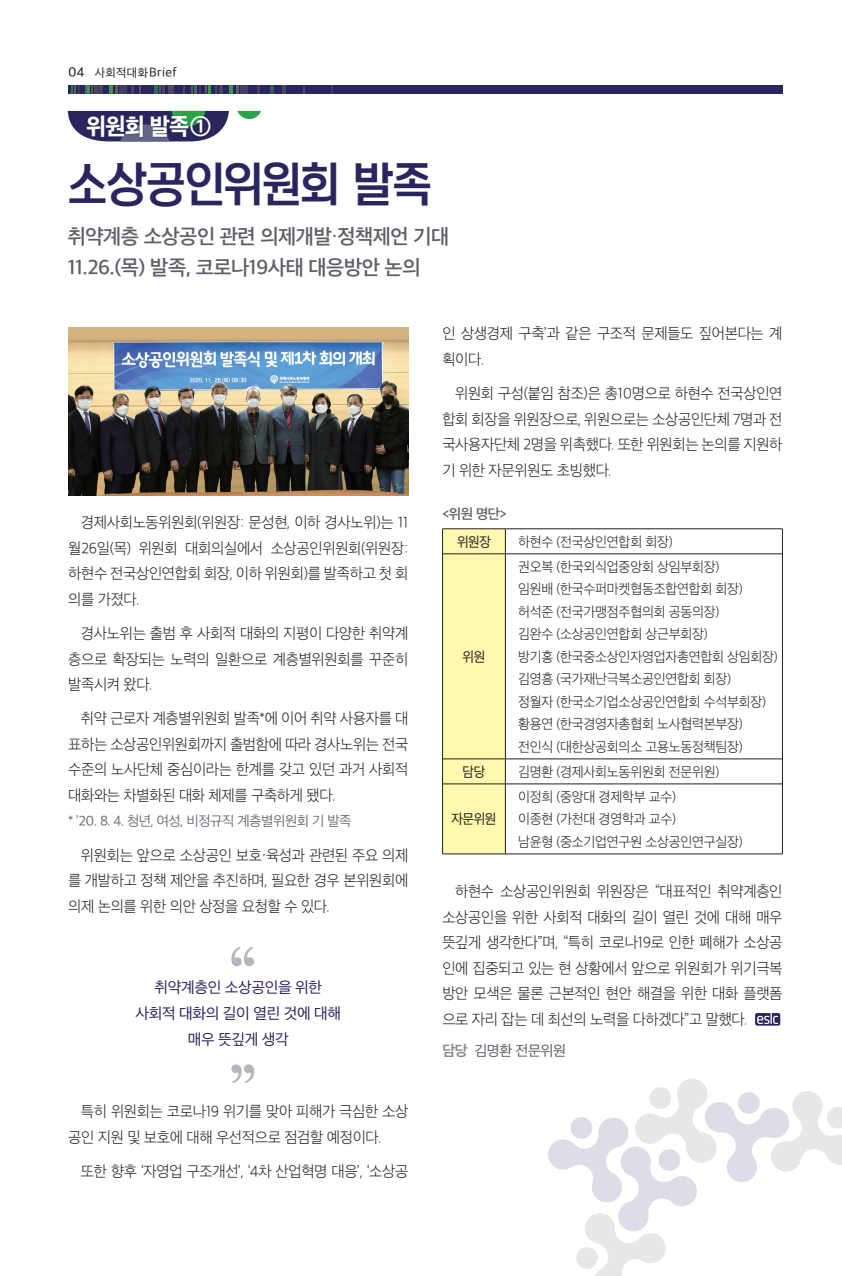
<style>
.page{position:relative;width:842px;height:1276px;background:#fff}
.page>*{position:absolute;margin:0;border:0;box-sizing:border-box;transform-origin:0 0}
.t1{font:48px "Yoon Meolijeongche 2 M";color:#29255e}
.t2{font:800 24px "Apple SD Gothic Neo";letter-spacing:-.03em;color:#fff}
.t3{font:600 21px "Apple SD Gothic Neo";letter-spacing:-.02em;color:#5f5f69}
.위원회활동_본문{font:200 15.75px/25.5px "Apple SD Gothic Neo";letter-spacing:-.02em;color:#231f20;text-align:justify}
.위원회동정_본문{font:15.75px "Apple SD Gothic Neo";letter-spacing:-.02em;color:#29255e}
.발족취지_본문{font:15px "Apple SD Gothic Neo";letter-spacing:-.03em;color:#5f5f69}
.위원회활동_본문-2{font:200 14.25px "Apple SD Gothic Neo";letter-spacing:-.02em;color:#231f20}
.위원회활동_본문-3{font:300 14.25px "Apple SD Gothic Neo";letter-spacing:-.03em;color:#5f5f69}
.위원회활동_본문-4{font:14.25px "Apple SD Gothic Neo";letter-spacing:-.03em;color:#231f20;scale:.94 1}
.본문고딕-강조{font:600 14.25px "Apple SD Gothic Neo";color:#5f5f69}
.t4{font:12px "Apple SD Gothic Neo";letter-spacing:.03em;color:#231f20}
.s1{font-weight:500;font-size:13.5px}
.s2{font-size:13.05px}
.s3{font-weight:400}
.s4{font-weight:700;color:#898a93}
</style>
<div class="page">
<div style="left:68px;top:85px;width:714px;height:9px;background:#29255e"></div>
<div style="left:119px;top:85px;width:8px;height:9px;background:#424063"></div>
<div style="left:240px;top:85px;width:8px;height:9px;background:#424063"></div>
<svg style="left:132px;top:85px;width:9px;height:9px"></svg>
<svg style="left:257px;top:85px;width:2px;height:9px"></svg>
<div style="left:97px;top:85px;width:6px;height:9px;background:#474564"></div>
<svg style="left:109px;top:85px;width:9px;height:9px"></svg>
<svg style="left:230px;top:85px;width:9px;height:9px"></svg>
<svg style="left:154px;top:85px;width:11px;height:9px"></svg>
<svg style="left:270px;top:85px;width:4px;height:9px"></svg>
<svg style="left:183px;top:85px;width:2px;height:9px"></svg>
<svg style="left:303px;top:85px;width:2px;height:9px"></svg>
<div style="left:168px;top:85px;width:5px;height:9px;background:#494764"></div>
<svg style="left:282px;top:85px;width:4px;height:9px"></svg>
<svg style="left:71px;top:85px;width:25px;height:9px"></svg>
<svg style="left:191px;top:85px;width:32px;height:9px"></svg>
<svg style="left:231px;top:947px;width:23px;height:19px"></svg>
<svg style="left:231px;top:1064px;width:23px;height:19px"></svg>
<hr style="left:442px;top:528px;width:63px;height:1px;background:#231f20">
<hr style="left:505px;top:528px;width:278px;height:1px;background:#231f20">
<hr style="left:505px;top:553px;width:277px;height:1px;background:#231f20">
<hr style="left:505px;top:758px;width:277px;height:1px;background:#231f20">
<hr style="left:505px;top:783px;width:277px;height:1px;background:#231f20">
<hr style="left:505px;top:853px;width:278px;height:1px;background:#231f20">
<svg style="left:782px;top:529px;width:1px;height:25px"></svg>
<hr style="left:782px;top:554px;width:1px;height:205px;background:#231f20">
<svg style="left:442px;top:529px;width:64px;height:325px;background:#f6efa8"></svg>
<svg style="left:782px;top:759px;width:1px;height:25px"></svg>
<hr style="left:442px;top:784px;width:1px;height:69px;background:#231f20">
<hr style="left:505px;top:784px;width:1px;height:69px;background:#231f20">
<hr style="left:782px;top:784px;width:1px;height:69px;background:#231f20">
<div style="left:755px;top:1013px;width:25px;height:12px;background:#29255e;border-radius:2px"></div>
<svg style="left:757px;top:1013px;width:21px;height:11px"></svg>
<svg style="left:67px;top:111px;width:194px;height:30px"></svg>
<div style="left:87px;top:115px;width:126px;height:23px;background:#231f20;opacity:.3"></div>
<img style="left:68px;top:327px;width:340px;height:168px">
<svg style="left:548px;top:1079px;width:294px;height:197px"></svg>
<p class="t4" style="left:68px;top:66px;width:110px"><span class="s1">04</span> 사회적대화<span class="s2">Brief</span></p>
<p class="t2" style="left:86px;top:113px;width:126px">위원회 발족①</p>
<p class="t1" style="left:68px;top:154px;width:365px">소상공인위원회 발족</p>
<p class="t3" style="left:68px;top:225px;width:383px">취약계층 소상공인 관련 의제개발<span class="s3">·</span>정책제언 기대</p>
<p class="t3" style="left:68px;top:256px;width:354px">11.26.(목) 발족, 코로나19사태 대응방안 논의</p>
<p class="위원회활동_본문" style="left:68px;top:511px;width:342px;text-indent:13px">경제사회노동위원회(위원장: 문성현, 이하 경사노위)는 11 월26일(목) 위원회 대회의실에서 소상공인위원회(위원장: 하현수 전국상인연합회 회장, 이하 위원회)를 발족하고 첫 회 의를 가졌다.</p>
<p class="위원회활동_본문" style="left:68px;top:621px;width:342px;text-indent:13px">경사노위는 출범 후 사회적 대화의 지평이 다양한 취약계 층으로 확장되는 노력의 일환으로 계층별위원회를 꾸준히 발족시켜 왔다.</p>
<p class="위원회활동_본문" style="left:68px;top:707px;width:342px;text-indent:13px">취약 근로자 계층별위원회 발족*에 이어 취약 사용자를 대 표하는 소상공인위원회까지 출범함에 따라 경사노위는 전국 수준의 노사단체 중심이라는 한계를 갖고 있던 과거 사회적 대화와는 차별화된 대화 체제를 구축하게 됐다.</p>
<p class="위원회활동_본문-3" style="left:68px;top:813px;width:285px">* ’20. 8. 4. 청년, 여성, 비정규직 계층별위원회 기 발족</p>
<p class="위원회활동_본문" style="left:68px;top:843px;width:342px;text-indent:13px">위원회는 앞으로 소상공인 보호·육성과 관련된 주요 의제 를 개발하고 정책 제안을 추진하며, 필요한 경우 본위원회에 의제 논의를 위한 의안 상정을 요청할 수 있다.</p>
<p class="위원회동정_본문" style="left:154px;top:978px;width:169px">취약계층인 소상공인을 위한</p>
<p class="위원회동정_본문" style="left:135px;top:1005px;width:207px">사회적 대화의 길이 열린 것에 대해</p>
<p class="위원회동정_본문" style="left:188px;top:1031px;width:103px">매우 뜻깊게 생각</p>
<p class="위원회활동_본문" style="left:68px;top:1099px;width:342px;text-indent:13px">특히 위원회는 코로나19 위기를 맞아 피해가 극심한 소상 공인 지원 및 보호에 대해 우선적으로 점검할 예정이다.</p>
<p class="위원회활동_본문" style="left:81px;top:1159px;width:329px">또한 향후 ‘자영업 구조개선’, ‘4차 산업혁명 대응’, ‘소상공</p>
<p class="위원회활동_본문" style="left:442px;top:322px;width:342px">인 상생경제 구축’과 같은 구조적 문제들도 짚어본다는 계 획이다.</p>
<p class="위원회활동_본문" style="left:442px;top:382px;width:342px;text-indent:13px">위원회 구성(붙임 참조)은 총10명으로 하현수 전국상인연 합회 회장을 위원장으로, 위원으로는 소상공인단체 7명과 전 국사용자단체 2명을 위촉했다. 또한 위원회는 논의를 지원하 기 위한 자문위원도 초빙했다.</p>
<p class="본문고딕-강조" style="left:442px;top:506px;width:66px">&lt;위원 명단&gt;</p>
<p class="위원회활동_본문-4" style="left:457px;top:534px;width:38px">위원장</p>
<p class="위원회활동_본문-2" style="left:518px;top:534px;width:156px">하현수 (전국상인연합회 회장)</p>
<p class="위원회활동_본문-4" style="left:463px;top:649px;width:26px">위원</p>
<p class="위원회활동_본문-2" style="left:518px;top:559px;width:203px">권오복 (한국외식업중앙회 상임부회장)</p>
<p class="위원회활동_본문-2" style="left:518px;top:581px;width:226px">임원배 (한국수퍼마켓협동조합연합회 회장)</p>
<p class="위원회활동_본문-2" style="left:518px;top:604px;width:203px">허석준 (전국가맹점주협의회 공동의장)</p>
<p class="위원회활동_본문-2" style="left:518px;top:626px;width:191px">김완수 (소상공인연합회 상근부회장)</p>
<p class="위원회활동_본문-2" style="left:518px;top:649px;width:261px">방기홍 (한국중소상인자영업자총연합회 상임회장)</p>
<p class="위원회활동_본문-2" style="left:518px;top:671px;width:214px">김영흥 (국가재난극복소공인연합회 회장)</p>
<p class="위원회활동_본문-2" style="left:518px;top:694px;width:249px">정월자 (한국소기업소상공인연합회 수석부회장)</p>
<p class="위원회활동_본문-2" style="left:518px;top:716px;width:226px">황용연 (한국경영자총협회 노사협력본부장)</p>
<p class="위원회활동_본문-2" style="left:518px;top:739px;width:226px">전인식 (대한상공회의소 고용노동정책팀장)</p>
<p class="위원회활동_본문-4" style="left:463px;top:764px;width:26px">담당</p>
<p class="위원회활동_본문-2" style="left:518px;top:764px;width:203px">김명환 (경제사회노동위원회 전문위원)</p>
<p class="위원회활동_본문-4" style="left:451px;top:811px;width:50px">자문위원</p>
<p class="위원회활동_본문-2" style="left:518px;top:789px;width:159px">이정희 (중앙대 경제학부 교수)</p>
<p class="위원회활동_본문-2" style="left:518px;top:811px;width:159px">이종현 (가천대 경영학과 교수)</p>
<p class="위원회활동_본문-2" style="left:518px;top:834px;width:226px">남윤형 (중소기업연구원 소상공인연구실장)</p>
<p class="위원회활동_본문" style="left:442px;top:880px;width:342px;text-indent:13px">하현수 소상공인위원회 위원장은 “대표적인 취약계층인 소상공인을 위한 사회적 대화의 길이 열린 것에 대해 매우 뜻깊게 생각한다”며, “특히 코로나19로 인한 폐해가 소상공 인에 집중되고 있는 현 상황에서 앞으로 위원회가 위기극복 방안 모색은 물론 근본적인 현안 해결을 위한 대화 플랫폼 으로 자리 잡는 데 최선의 노력을 다하겠다”고 말했다.</p>
<p class="발족취지_본문" style="left:442px;top:1042px;width:125px"><span class="s4">담당</span> 김명환 전문위원</p>
</div>
